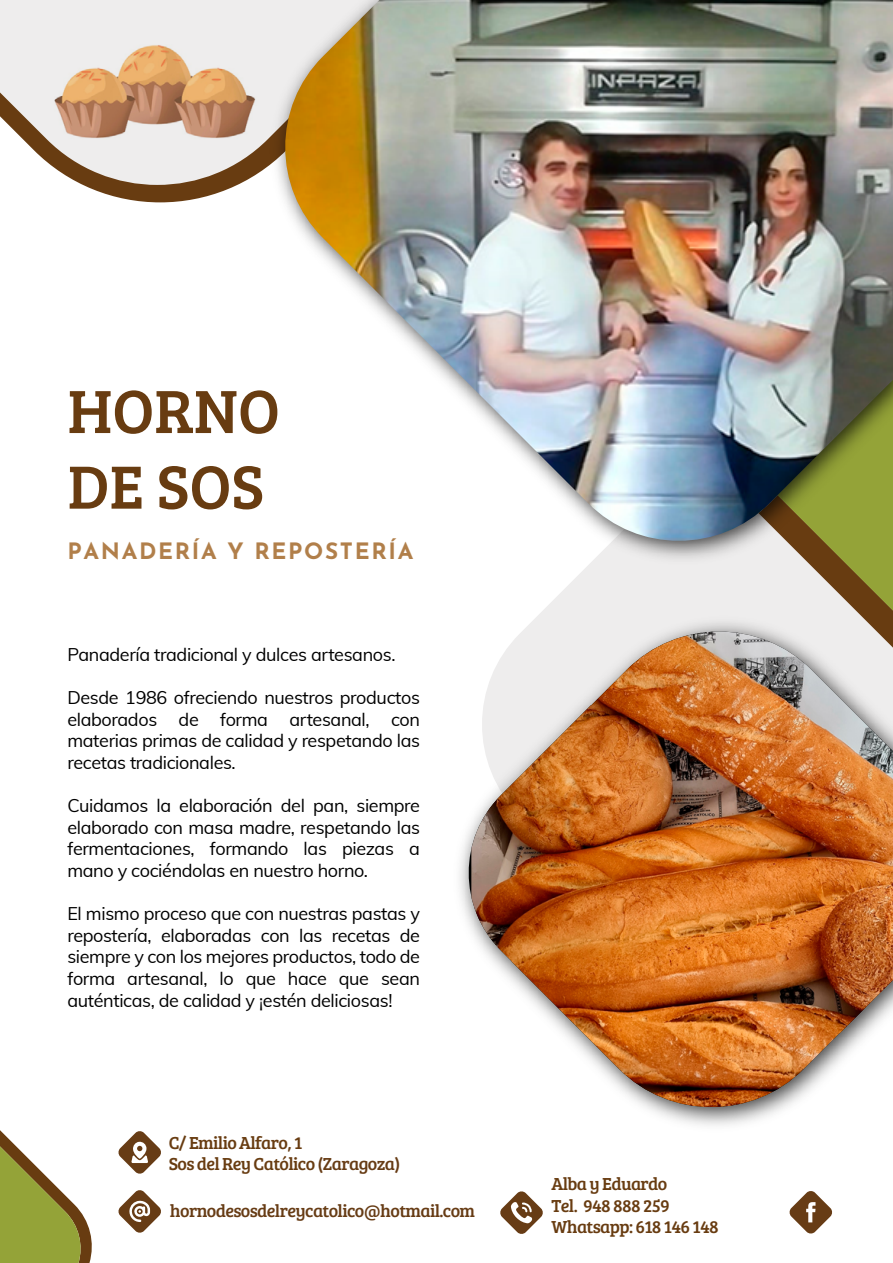
<style>
.page{position:relative;width:893px;height:1263px;background:#fff}
.page>*{position:absolute;margin:0;border:0;box-sizing:border-box;transform-origin:0 0}
.t1{font:63px/75.6px "Bree Serif";color:#683c11}
.t2{font:700 22.5px "Josefin Sans";letter-spacing:.075em;color:#b17f4a}
.t3{font:18px/21.6px "Muli";letter-spacing:-.02em;color:#000;text-align:justify}
.t4{font:18px/21.6px "Bree Serif";letter-spacing:-.035em;color:#683c11}
.t5{font:18px "Bree Serif";letter-spacing:-.035em;color:#673c15}
.s1{color:#673c15}
</style>
<div class="page">
<svg style="left:458px;top:619px;width:300px;height:317px"></svg>
<img style="left:471px;top:631px;width:422px;height:489px">
<svg style="left:758px;top:571px;width:135px;height:77px;background:#c9c1b0"></svg>
<svg style="left:0;top:0;width:80px;height:184px;fill:#eeeded"></svg>
<svg style="left:0;top:1130px;width:92px;height:133px"></svg>
<img style="left:80px;top:0;width:813px;height:571px">
<img style="left:273px;top:0;width:620px;height:541px">
<img style="left:46px;top:38px;width:213px;height:109px">
<svg style="left:118px;top:1131px;width:43px;height:43px"></svg>
<svg style="left:500px;top:1191px;width:43px;height:43px"></svg>
<svg style="left:118px;top:1190px;width:43px;height:43px"></svg>
<svg style="left:789px;top:1191px;width:43px;height:43px"></svg>
<h1 class="t1" style="left:68px;top:370px;width:214px">HORNO<br>DE SOS</h1>
<p class="t2" style="left:68px;top:535px;width:347px">PANADERÍA Y REPOSTERÍA</p>
<p class="t3" style="left:67px;top:643px;width:330px">Panadería tradicional y dulces artesanos.</p>
<p class="t3" style="left:67px;top:686px;width:354px">Desde 1986 ofreciendo nuestros productos elaborados de forma artesanal, con materias primas de calidad y respetando las recetas tradicionales.</p>
<p class="t3" style="left:67px;top:794px;width:354px">Cuidamos la elaboración del pan, siempre elaborado con masa madre, respetando las fermentaciones, formando las piezas a mano y cociéndolas en nuestro horno.</p>
<p class="t3" style="left:67px;top:902px;width:354px">El mismo proceso que con nuestras pastas y repostería, elaboradas con las recetas de siempre y con los mejores productos, todo de forma artesanal, lo que hace que sean auténticas, de calidad y ¡estén deliciosas!</p>
<p class="t4" style="left:169px;top:1131px;width:233px">C/ Emilio Alfaro, 1<br>Sos del Rey Católico <span class="s1">(Zaragoza)</span></p>
<p class="t5" style="left:170px;top:1198px;width:307px">hornodesosdelreycatolico@hotmail.com</p>
<p class="t4" style="left:552px;top:1172px;width:169px">Alba y Eduardo<br>Tel. 948 888 259<br>Whatsapp: 618 146 148</p>
</div>
